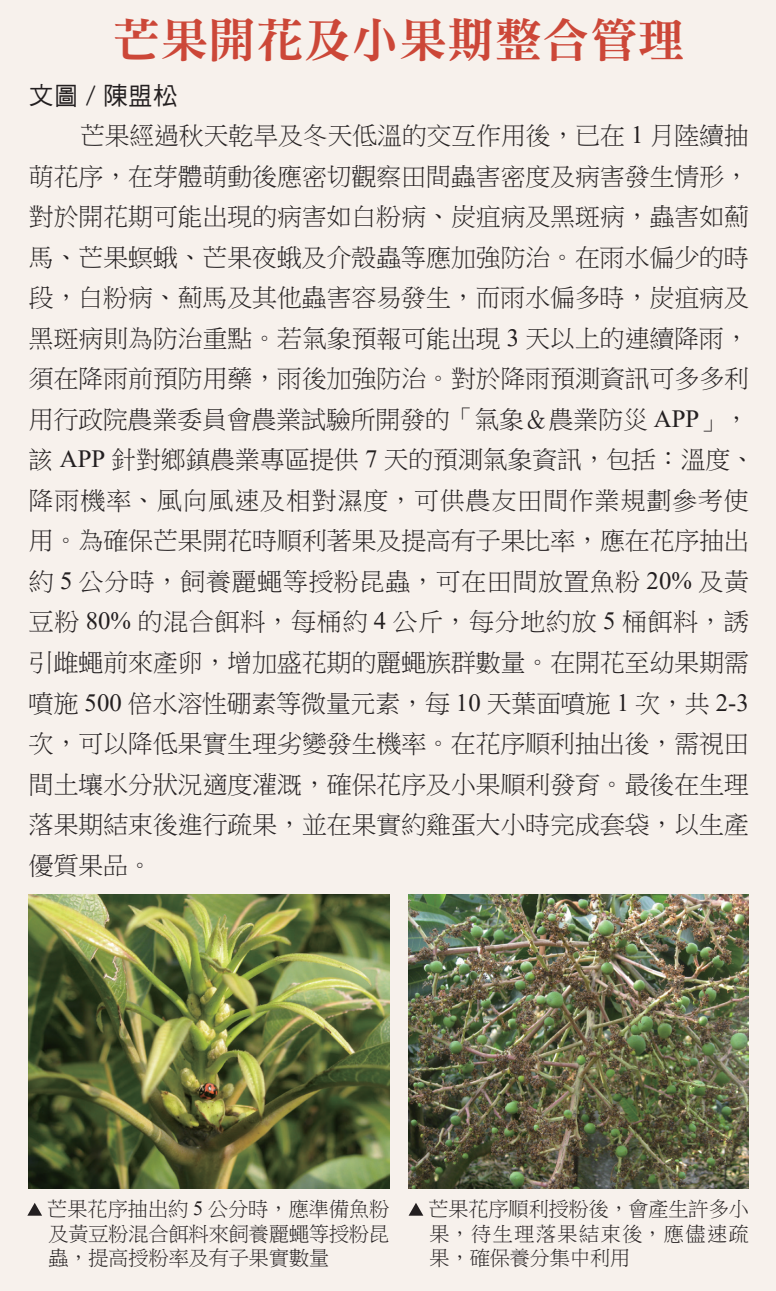
<style>
.page{position:relative;width:776px;height:1291px;background:#fff}
.page>*{position:absolute;margin:0;border:0;box-sizing:border-box;transform-origin:0 0}
.t1{font:47.25px "DFN Ming XB HK BF";letter-spacing:.01em;color:#cc4738}
.t2{font:24.75px/40.5px "P Ming Li U";letter-spacing:.005em;color:#231f20}
.t3{font:24.75px "DF Hei Md HK BF";color:#231f20}
.t4{font:20.25px/24.8px "P Ming Li U";color:#231f20;text-align:justify}
.s1{font-family:"Times New Roman"}
</style>
<div class="page">
<div style="left:0;top:0;width:776px;height:1290px;background:#f7f1ec"></div>
<img style="left:29px;top:894px;width:360px;height:294px">
<img style="left:408px;top:894px;width:340px;height:294px">
<svg style="left:27px;top:1203px;width:15px;height:12px"></svg>
<svg style="left:409px;top:1203px;width:14px;height:12px"></svg>
<h1 class="t1" style="left:113px;top:17px;width:574px">芒果開花及小果期整合管理</h1>
<p class="t3" style="left:29px;top:83px;width:150px">文圖 / 陳盟松</p>
<p class="t2" style="left:29px;top:115px;width:727px;text-indent:51px">芒果經過秋天乾旱及冬天低溫的交互作用後，已在 <span class="s1">1</span> 月陸續抽萌花序，在芽體萌動後應密切觀察田間蟲害密度及病害發生情形，對於開花期可能出現的病害如白粉病、炭疽病及黑斑病，蟲害如薊馬、芒果螟蛾、芒果夜蛾及介殼蟲等應加強防治。在雨水偏少的時段，白粉病、薊馬及其他蟲害容易發生，而雨水偏多時，炭疽病及黑斑病則為防治重點。若氣象預報可能出現 <span class="s1">3</span> 天以上的連續降雨，須在降雨前預防用藥，雨後加強防治。對於降雨預測資訊可多多利用行政院農業委員會農業試驗所開發的「氣象＆農業防災 <span class="s1">APP</span>」，該 <span class="s1">APP</span> 針對鄉鎮農業專區提供 <span class="s1">7</span> 天的預測氣象資訊，包括：溫度、降雨機率、風向風速及相對濕度，可供農友田間作業規劃參考使用。為確保芒果開花時順利著果及提高有子果比率，應在花序抽出約 <span class="s1">5</span> 公分時，飼養麗蠅等授粉昆蟲，可在田間放置魚粉 <span class="s1">20%</span> 及黃豆粉 <span class="s1">80%</span> 的混合餌料，每桶約 <span class="s1">4</span> 公斤，每分地約放 <span class="s1">5</span> 桶餌料，誘引雌蠅前來產卵，增加盛花期的麗蠅族群數量。在開花至幼果期需噴施 <span class="s1">500</span> 倍水溶性硼素等微量元素，每 <span class="s1">10</span> 天葉面噴施 <span class="s1">1</span> 次，共 <span class="s1">2-3</span>次，可以降低果實生理劣變發生機率。在花序順利抽出後，需視田間土壤水分狀況適度灌溉，確保花序及小果順利發育。最後在生理落果期結束後進行疏果，並在果實約雞蛋大小時完成套袋，以生產優質果品。</p>
<p class="t4" style="left:47px;top:1196px;width:344px">芒果花序抽出約 <span class="s1">5</span> 公分時，應準備魚粉及黃豆粉混合餌料來飼養麗蠅等授粉昆蟲，提高授粉率及有子果實數量</p>
<p class="t4" style="left:428px;top:1196px;width:322px">芒果花序順利授粉後，會產生許多小果，待生理落果結束後，應儘速疏果，確保養分集中利用</p>
</div>
